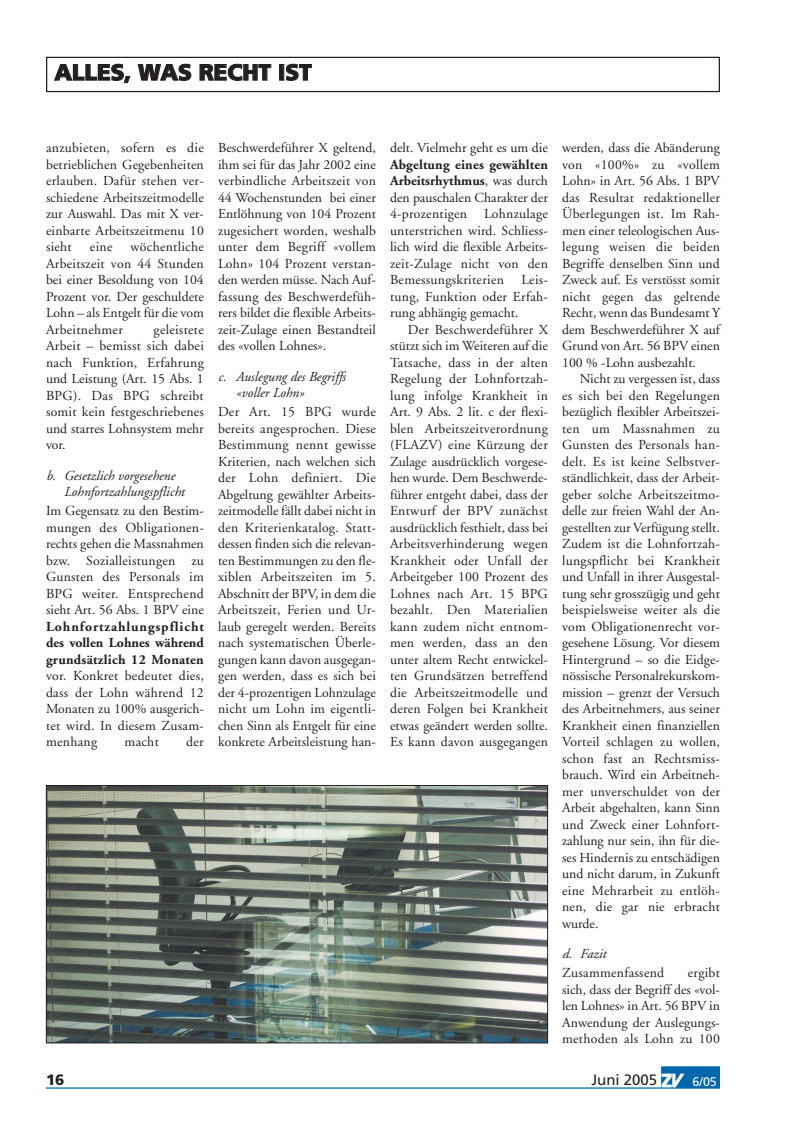
<style>
.page{position:relative;width:791px;height:1134px;background:#fff}
.page>*{position:absolute;margin:0;border:0;box-sizing:border-box;transform-origin:0 0}
.t1{font:900 22.5px "Frutiger";color:#231f20}
.t2{font:15px "Frutiger";color:#231f20}
.t3{font:900 15px "Frutiger";color:#231f20}
.t4{font:13.75px/16.5px "Adobe Garamond";color:#231f20;text-align:justify}
.t5{font:italic 13.75px/16.5px "Adobe Garamond";color:#231f20}
.t6{font:700 13.75px/16.5px "Adobe Garamond";letter-spacing:.02em;color:#231f20;text-align:justify}
.t7{font:13.75px "Adobe Garamond";letter-spacing:.02em;color:#231f20}
.t8{font:12.5px "Frutiger";color:#fff}
.s1{font-weight:700}
</style>
<div class="page">
<svg style="left:661px;top:1066px;width:58px;height:21px"></svg>
<hr style="left:46px;top:1087px;width:673px;height:2px;background:#0067ab">
<div style="left:46px;top:57px;width:673px;height:35px;border:1px solid #231f20"></div>
<img style="left:48px;top:787px;width:497px;height:254px">
<div style="left:46px;top:785px;width:501px;height:258px;border:1px solid #231f20"></div>
<h1 class="t1" style="left:54px;top:63px;width:258px">ALLES, WAS RECHT IST</h1>
<p class="t4" style="left:46px;top:141px;width:159px">anzubieten, sofern es die betrieblichen Gegebenheiten erlauben. Dafür stehen ver&shy;schiedene Arbeitszeitmodelle zur Auswahl. Das mit X ver&shy;einbarte Arbeitszeitmenu 10 sieht</p>
<p class="t4" style="left:46px;top:240px;width:159px;text-indent:84px">wöchentliche Arbeitszeit von 44 Stunden bei einer Besoldung von 104<br>Prozent vor. Der geschuldete Lohn – als Entgelt für die vom Arbeitnehmer</p>
<p class="t4" style="left:90px;top:240px;width:24px">eine</p>
<p class="t4" style="left:46px;top:322px;width:159px;text-indent:107px">geleistete Arbeit – bemisst sich dabei nach Funktion, Erfahrung und Leistung (Art. 15 Abs. 1<br>BPG). Das BPG schreibt somit kein festgeschriebenes und starres Lohnsystem mehr vor.</p>
<p class="t5" style="left:64px;top:468px;width:122px;text-indent:-18px">b. Gesetzlich vorgesehene<br>Lohnfortzahlungspflicht</p>
<p class="t4" style="left:46px;top:504px;width:159px">Im Gegensatz zu den Bestim&shy;mungen des Obligationen&shy;rechts gehen die Massnahmen bzw. Sozialleistungen zu Gunsten des Personals im BPG weiter. Entsprechend sieht Art. 56 Abs. 1 BPV eine</p>
<p class="t6" style="left:46px;top:619px;width:159px">Lohnfortzahlungspflicht des vollen Lohnes während grundsätzlich 12 Monaten</p>
<p class="t4" style="left:46px;top:669px;width:159px">vor. Konkret bedeutet dies, dass der Lohn während 12<br>Monaten zu 100% ausgerich&shy;tet wird. In diesem Zusam&shy;menhang</p>
<p class="t4" style="left:124px;top:735px;width:36px">macht</p>
<p class="t4" style="left:186px;top:735px;width:19px">der</p>
<p class="t4" style="left:218px;top:141px;width:159px">Beschwerdeführer X geltend, ihm sei für das Jahr 2002 eine verbindliche Arbeitszeit von 44 Wochenstunden bei einer Entlöhnung von 104 Prozent zugesichert worden, weshalb unter dem Begriff «vollem Lohn» 104 Prozent verstan&shy;den werden müsse. Nach Auf&shy;fassung des Beschwerdefüh&shy;rers bildet die flexible Arbeits&shy;zeit-Zulage einen Bestandteil des «vollen Lohnes».</p>
<p class="t5" style="left:236px;top:369px;width:111px;text-indent:-18px">c. Auslegung des Begriffs «voller Lohn»</p>
<p class="t4" style="left:218px;top:405px;width:159px">Der Art. 15 BPG wurde bereits angesprochen. Diese Bestimmung nennt gewisse Kriterien, nach welchen sich der Lohn definiert. Die Abgeltung gewählter Arbeits&shy;zeitmodelle fällt dabei nicht in den Kriterienkatalog. Statt&shy;dessen finden sich die relevan&shy;ten Bestimmungen zu den fle&shy;xiblen Arbeitszeiten im 5.<br>Abschnitt der BPV, in dem die Arbeitszeit, Ferien und Ur&shy;laub geregelt werden. Bereits nach systematischen Überle&shy;gungen kann davon ausgegan&shy;gen werden, dass es sich bei der 4-prozentigen Lohnzulage nicht um Lohn im eigentli&shy;chen Sinn als Entgelt für eine konkrete Arbeitsleistung han-</p>
<p class="t4" style="left:390px;top:141px;width:159px">delt. Vielmehr geht es um die</p>
<p class="t4" style="left:390px;top:157px;width:159px"><span class="s1">Abgeltung eines gewählten Arbeitsrhythmus</span>, was durch den pauschalen Charakter der 4-prozentigen Lohnzulage unterstrichen wird. Schliess&shy;lich wird die flexible Arbeits&shy;zeit-Zulage nicht von den Bemessungskriterien</p>
<p class="t4" style="left:390px;top:273px;width:159px;text-indent:131px">Leis&shy;tung, Funktion oder Erfah&shy;rung abhängig gemacht.</p>
<p class="t4" style="left:390px;top:322px;width:159px;text-indent:18px">Der Beschwerdeführer X stützt sich im Weiteren auf die Tatsache, dass in der alten Regelung der Lohnfortzah&shy;lung infolge Krankheit in Art. 9 Abs. 2 lit. c der flexi&shy;blen Arbeitszeitverordnung (FLAZV) eine Kürzung der Zulage ausdrücklich vorgese&shy;hen wurde. Dem Beschwerde&shy;führer entgeht dabei, dass der Entwurf der BPV zunächst ausdrücklich festhielt, dass bei Arbeitsverhinderung wegen Krankheit oder Unfall der Arbeitgeber 100 Prozent des Lohnes nach Art. 15 BPG bezahlt. Den Materialien kann zudem nicht entnom&shy;men werden, dass an den unter altem Recht entwickel&shy;ten Grundsätzen betreffend die Arbeitszeitmodelle und deren Folgen bei Krankheit etwas geändert werden sollte.<br>Es kann davon ausgegangen</p>
<p class="t4" style="left:562px;top:141px;width:159px">werden, dass die Abänderung von «100%» zu «vollem Lohn» in Art. 56 Abs. 1 BPV das Resultat redaktioneller Überlegungen ist. Im Rah&shy;men einer teleologischen Aus&shy;legung weisen die beiden Begriffe denselben Sinn und Zweck auf. Es verstösst somit nicht gegen das geltende Recht, wenn das Bundesamt Y dem Beschwerdeführer X auf Grund von Art. 56 BPV einen 100 % -Lohn ausbezahlt.</p>
<p class="t4" style="left:562px;top:372px;width:159px;text-indent:18px">Nicht zu vergessen ist, dass es sich bei den Regelungen bezüglich flexibler Arbeitszei&shy;ten um Massnahmen zu Gunsten des Personals han&shy;delt. Es ist keine Selbstver&shy;ständlichkeit, dass der Arbeit&shy;geber solche Arbeitszeitmo&shy;delle zur freien Wahl der An&shy;gestellten zur Verfügung stellt.<br>Zudem ist die Lohnfortzah&shy;lungspflicht bei Krankheit und Unfall in ihrer Ausgestal&shy;tung sehr grosszügig und geht beispielsweise weiter als die vom Obligationenrecht vor&shy;gesehene Lösung. Vor diesem Hintergrund – so die Eidge&shy;nössische Personalrekurskom&shy;mission – grenzt der Versuch des Arbeitnehmers, aus seiner Krankheit einen finanziellen Vorteil schlagen zu wollen, schon fast an Rechtsmiss&shy;brauch. Wird ein Arbeitneh&shy;mer unverschuldet von der Arbeit abgehalten, kann Sinn und Zweck einer Lohnfort&shy;zahlung nur sein, ihn für die&shy;ses Hindernis zu entschädigen und nicht darum, in Zukunft eine Mehrarbeit zu entlöh&shy;nen, die gar nie erbracht wurde.</p>
<p class="t5" style="left:562px;top:947px;width:45px">d. Fazit</p>
<p class="t7" style="left:562px;top:967px;width:103px">Zusammenfassend</p>
<p class="t4" style="left:562px;top:966px;width:159px;text-indent:126px">ergibt sich, dass der Begriff des «vol&shy;len Lohnes» in Art. 56 BPV in Anwendung der Auslegungs&shy;methoden als Lohn zu 100</p>
<p class="t3" style="left:46px;top:1074px;width:20px">16</p>
<p class="t2" style="left:591px;top:1074px;width:67px">Juni 2005</p>
<p class="t8" style="left:692px;top:1077px;width:26px">6/05</p>
</div>
